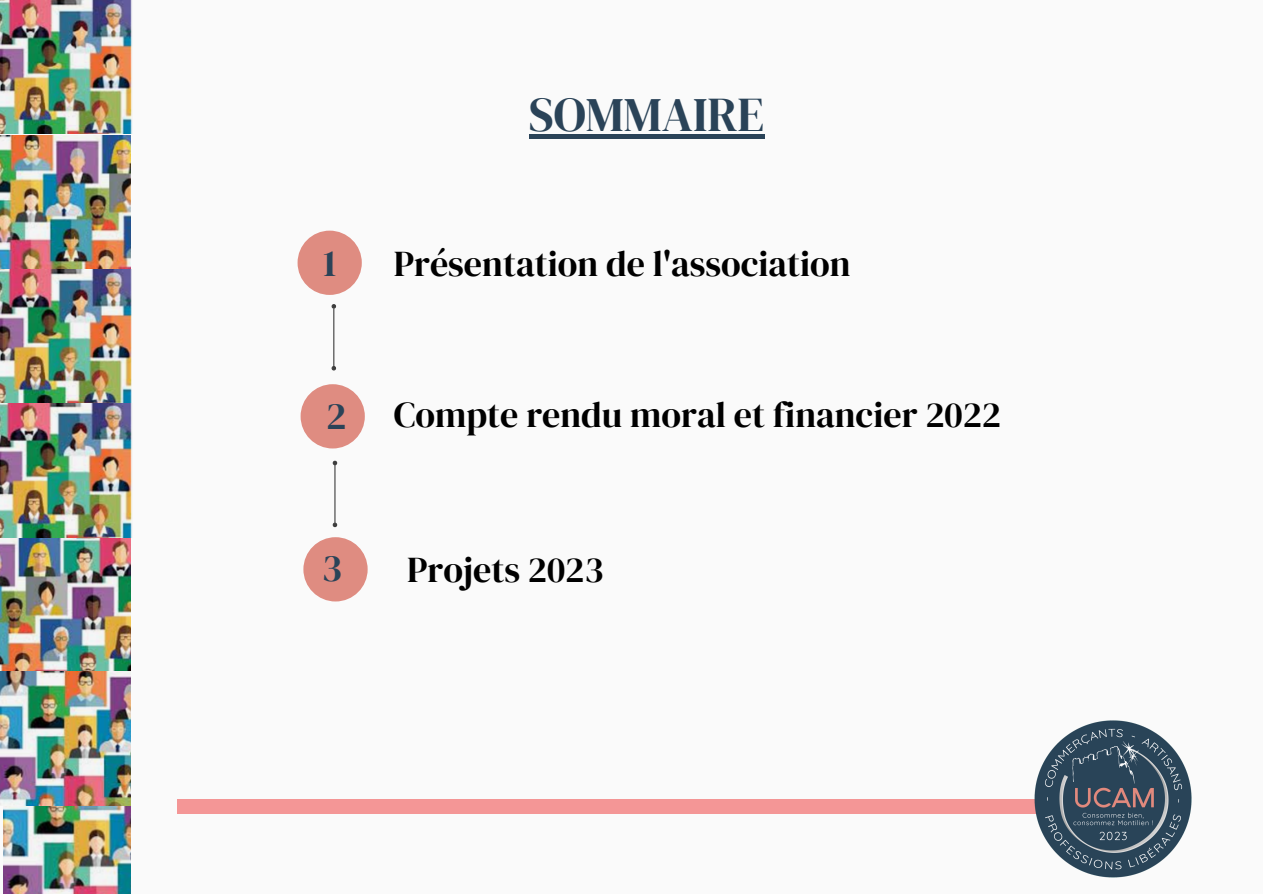
<style>
.page{position:relative;width:1263px;height:894px;background:#fff}
.page>*{position:absolute;margin:0;border:0;box-sizing:border-box;transform-origin:0 0}
.t1{font:48px "DM Serif Display";color:#2a4358}
.t2{font:38.1px "DM Serif Display";color:#2a4358}
.t3{font:36px "DM Serif Display";color:#000}
</style>
<div class="page">
<div style="left:0;top:0;width:1263px;height:893px;background:#fafafa"></div>
<hr style="left:333px;top:308px;width:1px;height:58px;background:#3d3d3d">
<svg style="left:331px;top:304px;width:6px;height:5px"></svg>
<svg style="left:331px;top:365px;width:6px;height:6px"></svg>
<div style="left:303px;top:537px;width:65px;height:64px;background:#df8c81;border-radius:50%"></div>
<img style="left:0;top:0;width:132px;height:537px">
<img style="left:0;top:538px;width:130px;height:267px">
<div style="left:298px;top:230px;width:64px;height:65px;background:#df8c81;border-radius:50%"></div>
<div style="left:301px;top:384px;width:64px;height:64px;background:#df8c81;border-radius:50%"></div>
<hr style="left:334px;top:465px;width:1px;height:57px;background:#3d3d3d">
<svg style="left:332px;top:460px;width:6px;height:6px"></svg>
<svg style="left:332px;top:521px;width:6px;height:7px"></svg>
<img style="left:3px;top:806px;width:127px;height:87px">
<div style="left:177px;top:799px;width:916px;height:14px;background:#f49696"></div>
<img style="left:1035px;top:720px;width:156px;height:157px">
<hr style="left:529px;top:135px;width:235px;height:4px;background:#2a4358">
<p class="t2" style="left:323px;top:236px;width:15px">1</p>
<h1 class="t1" style="left:529px;top:81px;width:237px">SOMMAIRE</h1>
<p class="t3" style="left:394px;top:239px;width:458px">Présentation de l'association</p>
<p class="t2" style="left:326px;top:389px;width:22px">2</p>
<p class="t2" style="left:322px;top:541px;width:22px">3</p>
<p class="t3" style="left:394px;top:390px;width:609px">Compte rendu moral et financier 2022</p>
<p class="t3" style="left:407px;top:544px;width:198px">Projets 2023</p>
</div>
